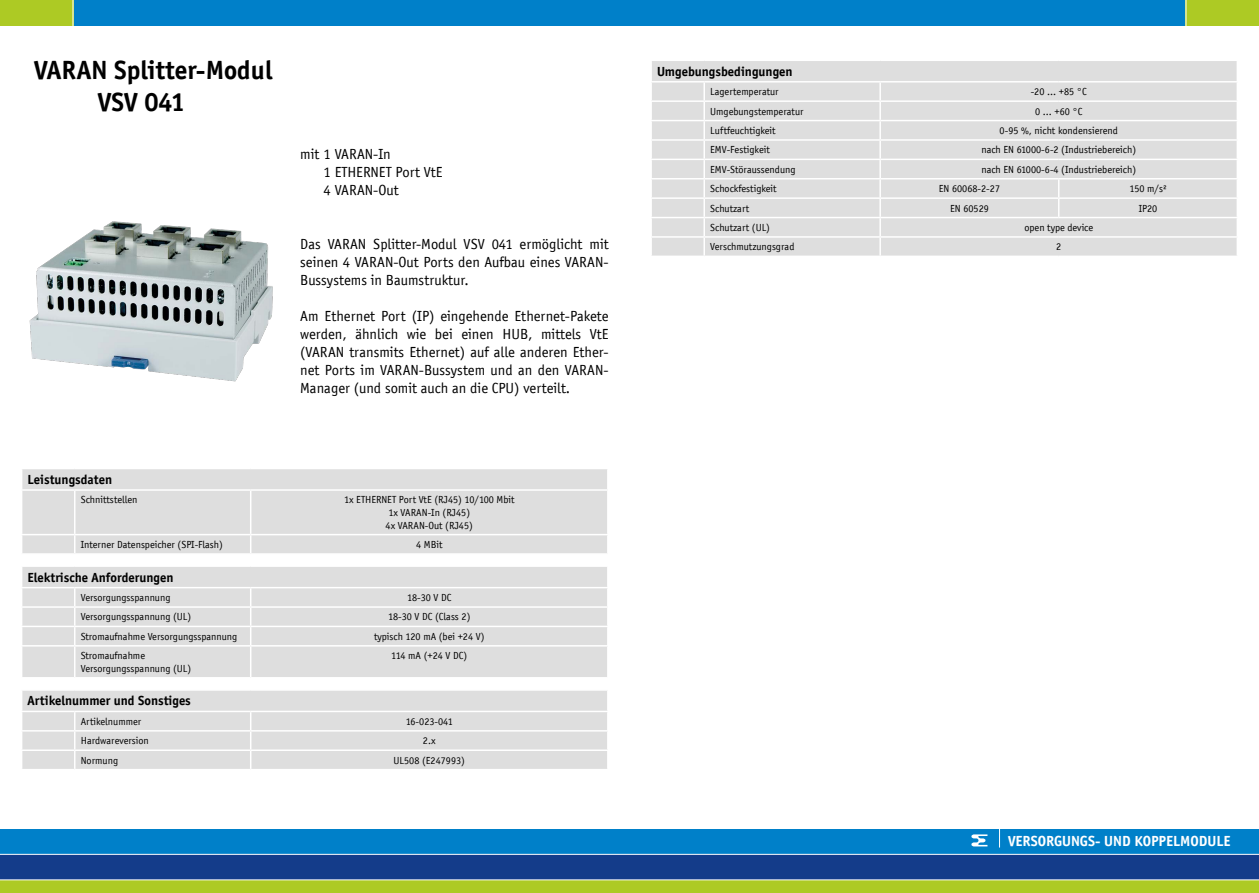
<style>
.page{position:relative;width:1259px;height:893px;background:#fff}
.page>*{position:absolute;margin:0;border:0;box-sizing:border-box;transform-origin:0 0}
.t1{font:700 27px/32.4px "Officina Sans EF";color:#000}
.t2{font:15px/18px "Officina Sans EF";color:#000;text-align:justify}
.t3{font:700 15px "Officina Sans EF";color:#fff}
.t4{font:700 13.5px "Officina Sans EF";color:#000}
.t5{font:10.5px/12.6px "Officina Sans EF";color:#000;text-align:center}
</style>
<div class="page">
<div style="left:0;top:0;width:1259px;height:26px;background:#0080c9"></div>
<div style="left:1185px;top:0;width:74px;height:26px;background:#adca24"></div>
<svg style="left:1185px;top:0;width:1px;height:26px"></svg>
<div style="left:0;top:0;width:73px;height:26px;background:#adca24"></div>
<hr style="left:73px;top:0;width:1px;height:39px;background:#fff">
<div style="left:0;top:829px;width:1259px;height:26px;background:#0080c9"></div>
<div style="left:0;top:855px;width:1259px;height:24px;background:#143c8a"></div>
<hr style="left:0;top:854px;width:1259px;height:1px;background:#fff">
<div style="left:0;top:880px;width:1259px;height:13px;background:#adca24"></div>
<svg style="left:971px;top:834px;width:16px;height:12px"></svg>
<div style="left:652px;top:61px;width:584px;height:195px;background:#dedede"></div>
<hr style="left:650px;top:100px;width:54px;height:2px;background:#fff">
<hr style="left:704px;top:100px;width:176px;height:2px;background:#fff">
<hr style="left:880px;top:100px;width:178px;height:2px;background:#fff">
<hr style="left:1058px;top:100px;width:180px;height:2px;background:#fff">
<hr style="left:650px;top:120px;width:54px;height:1px;background:#fff">
<hr style="left:704px;top:120px;width:176px;height:1px;background:#fff">
<hr style="left:880px;top:120px;width:178px;height:1px;background:#fff">
<hr style="left:1058px;top:120px;width:180px;height:1px;background:#fff">
<hr style="left:650px;top:139px;width:54px;height:2px;background:#fff">
<hr style="left:704px;top:139px;width:176px;height:2px;background:#fff">
<hr style="left:880px;top:139px;width:178px;height:2px;background:#fff">
<hr style="left:1058px;top:139px;width:180px;height:2px;background:#fff">
<hr style="left:650px;top:159px;width:54px;height:1px;background:#fff">
<hr style="left:704px;top:159px;width:176px;height:1px;background:#fff">
<hr style="left:880px;top:159px;width:178px;height:1px;background:#fff">
<hr style="left:1058px;top:159px;width:180px;height:1px;background:#fff">
<hr style="left:650px;top:178px;width:54px;height:1px;background:#fff">
<hr style="left:704px;top:178px;width:176px;height:1px;background:#fff">
<hr style="left:880px;top:178px;width:178px;height:1px;background:#fff">
<hr style="left:1058px;top:178px;width:180px;height:1px;background:#fff">
<hr style="left:650px;top:197px;width:54px;height:2px;background:#fff">
<hr style="left:704px;top:197px;width:176px;height:2px;background:#fff">
<hr style="left:880px;top:197px;width:178px;height:2px;background:#fff">
<hr style="left:1058px;top:197px;width:180px;height:2px;background:#fff">
<svg style="left:1058px;top:179px;width:1px;height:38px"></svg>
<svg style="left:703px;top:83px;width:2px;height:173px"></svg>
<hr style="left:650px;top:217px;width:54px;height:1px;background:#fff">
<hr style="left:704px;top:217px;width:176px;height:1px;background:#fff">
<hr style="left:650px;top:236px;width:54px;height:2px;background:#fff">
<hr style="left:704px;top:236px;width:176px;height:2px;background:#fff">
<hr style="left:650px;top:81px;width:54px;height:2px;background:#fff">
<hr style="left:704px;top:81px;width:176px;height:2px;background:#fff">
<hr style="left:880px;top:81px;width:178px;height:2px;background:#fff">
<hr style="left:1058px;top:81px;width:180px;height:2px;background:#fff">
<hr style="left:880px;top:217px;width:178px;height:1px;background:#fff">
<hr style="left:1058px;top:217px;width:180px;height:1px;background:#fff">
<hr style="left:880px;top:236px;width:178px;height:2px;background:#fff">
<svg style="left:879px;top:83px;width:2px;height:173px"></svg>
<hr style="left:1058px;top:236px;width:180px;height:2px;background:#fff">
<svg style="left:1236px;top:83px;width:1px;height:173px"></svg>
<svg style="left:999px;top:829px;width:1px;height:18px"></svg>
<div style="left:22px;top:691px;width:585px;height:78px;background:#dedede"></div>
<hr style="left:21px;top:730px;width:54px;height:2px;background:#fff">
<hr style="left:75px;top:730px;width:176px;height:2px;background:#fff">
<hr style="left:251px;top:730px;width:357px;height:2px;background:#fff">
<svg style="left:74px;top:712px;width:1px;height:57px"></svg>
<svg style="left:250px;top:712px;width:1px;height:57px"></svg>
<hr style="left:21px;top:749px;width:54px;height:2px;background:#fff">
<hr style="left:75px;top:749px;width:176px;height:2px;background:#fff">
<hr style="left:251px;top:749px;width:357px;height:2px;background:#fff">
<hr style="left:21px;top:711px;width:54px;height:1px;background:#fff">
<hr style="left:75px;top:711px;width:176px;height:1px;background:#fff">
<hr style="left:251px;top:711px;width:357px;height:1px;background:#fff">
<div style="left:22px;top:469px;width:585px;height:84px;background:#dedede"></div>
<hr style="left:74px;top:491px;width:1px;height:43px;background:#fff">
<hr style="left:250px;top:491px;width:1px;height:43px;background:#fff">
<hr style="left:21px;top:534px;width:54px;height:1px;background:#fff">
<hr style="left:75px;top:534px;width:176px;height:1px;background:#fff">
<svg style="left:74px;top:535px;width:1px;height:18px"></svg>
<hr style="left:251px;top:534px;width:357px;height:1px;background:#fff">
<svg style="left:250px;top:535px;width:1px;height:18px"></svg>
<hr style="left:21px;top:489px;width:54px;height:2px;background:#fff">
<hr style="left:75px;top:489px;width:176px;height:2px;background:#fff">
<hr style="left:251px;top:489px;width:357px;height:2px;background:#fff">
<div style="left:22px;top:567px;width:585px;height:110px;background:#dedede"></div>
<hr style="left:21px;top:606px;width:54px;height:2px;background:#fff">
<hr style="left:75px;top:606px;width:176px;height:2px;background:#fff">
<hr style="left:251px;top:606px;width:357px;height:2px;background:#fff">
<hr style="left:21px;top:626px;width:54px;height:1px;background:#fff">
<hr style="left:75px;top:626px;width:176px;height:1px;background:#fff">
<svg style="left:74px;top:588px;width:1px;height:57px"></svg>
<hr style="left:251px;top:626px;width:357px;height:1px;background:#fff">
<svg style="left:250px;top:588px;width:1px;height:57px"></svg>
<hr style="left:74px;top:647px;width:1px;height:30px;background:#fff">
<hr style="left:250px;top:647px;width:1px;height:30px;background:#fff">
<hr style="left:21px;top:645px;width:54px;height:2px;background:#fff">
<hr style="left:75px;top:645px;width:176px;height:2px;background:#fff">
<hr style="left:251px;top:645px;width:357px;height:2px;background:#fff">
<hr style="left:21px;top:587px;width:54px;height:1px;background:#fff">
<hr style="left:75px;top:587px;width:176px;height:1px;background:#fff">
<hr style="left:251px;top:587px;width:357px;height:1px;background:#fff">
<img style="left:29px;top:221px;width:244px;height:161px">
<h1 class="t1" style="left:98px;top:53px;width:176px;text-indent:-64px">VARAN Splitter-Modul<br>VSV 041</h1>
<h2 class="t2" style="left:324px;top:146px;width:120px;text-align:left;text-indent:-23px">mit 1 VARAN-In<br>1 ETHERNET Port VtE<br>4 VARAN-Out</h2>
<h2 class="t2" style="left:300px;top:236px;width:310px">Das VARAN Splitter-Modul VSV 041 ermöglicht mit seinen 4 VARAN-Out Ports den Aufbau eines VARAN-Bussystems in Baumstruktur.</h2>
<p class="t2" style="left:300px;top:308px;width:310px">Am Ethernet Port (IP) eingehende Ethernet-Pakete werden, ähnlich wie bei einen HUB, mittels VtE (VARAN transmits Ethernet) auf alle anderen Ether&shy;net Ports im VARAN-Bussystem und an den VARAN-Manager (und somit auch an die CPU) verteilt.</p>
<p class="t4" style="left:28px;top:471px;width:86px">Leistungsdaten</p>
<p class="t5" style="left:81px;top:494px;width:58px">Schnittstellen</p>
<p class="t5" style="left:344px;top:494px;width:172px">1x ETHERNET Port VtE (RJ45) 10/100 Mbit<br>1x VARAN-In (RJ45)<br>4x VARAN-Out (RJ45)</p>
<p class="t5" style="left:81px;top:538px;width:144px">Interner Datenspeicher (SPI-Flash)</p>
<p class="t5" style="left:416px;top:538px;width:28px">4 MBit</p>
<p class="t4" style="left:28px;top:569px;width:147px">Elektrische Anforderungen</p>
<p class="t5" style="left:81px;top:591px;width:91px">Versorgungsspannung</p>
<p class="t5" style="left:407px;top:591px;width:46px">18-30 V DC</p>
<p class="t5" style="left:81px;top:611px;width:112px">Versorgungsspannung (UL)</p>
<p class="t5" style="left:388px;top:611px;width:84px">18-30 V DC (Class 2)</p>
<p class="t5" style="left:81px;top:630px;width:158px">Stromaufnahme Versorgungsspannung</p>
<p class="t5" style="left:374px;top:630px;width:112px">typisch 120 mA (bei +24 V)</p>
<p class="t5" style="left:81px;top:650px;width:112px;text-align:left">Stromaufnahme<br>Versorgungsspannung (UL)</p>
<p class="t5" style="left:391px;top:650px;width:78px">114 mA (+24 V DC)</p>
<p class="t4" style="left:28px;top:693px;width:165px">Artikelnummer und Sonstiges</p>
<p class="t5" style="left:81px;top:715px;width:62px">Artikelnummer</p>
<p class="t5" style="left:406px;top:715px;width:48px">16-023-041</p>
<p class="t5" style="left:81px;top:735px;width:70px">Hardwareversion</p>
<p class="t5" style="left:423px;top:735px;width:14px">2.x</p>
<p class="t5" style="left:81px;top:754px;width:39px">Normung</p>
<p class="t5" style="left:393px;top:754px;width:73px">UL508 (E247993)</p>
<p class="t4" style="left:657px;top:63px;width:137px">Umgebungsbedingungen</p>
<p class="t5" style="left:710px;top:86px;width:70px">Lagertemperatur</p>
<p class="t5" style="left:1030px;top:86px;width:58px">-20 ... +85 °C</p>
<p class="t5" style="left:710px;top:105px;width:95px">Umgebungstemperatur</p>
<p class="t5" style="left:1035px;top:105px;width:49px">0 ... +60 °C</p>
<p class="t5" style="left:710px;top:124px;width:67px">Luftfeuchtigkeit</p>
<p class="t5" style="left:999px;top:124px;width:120px">0-95 %, nicht kondensierend</p>
<p class="t5" style="left:710px;top:144px;width:61px">EMV-Festigkeit</p>
<p class="t5" style="left:981px;top:144px;width:156px">nach EN 61000-6-2 (Industriebereich)</p>
<p class="t5" style="left:710px;top:163px;width:87px">EMV-Störaussendung</p>
<p class="t5" style="left:981px;top:163px;width:156px">nach EN 61000-6-4 (Industriebereich)</p>
<p class="t5" style="left:710px;top:182px;width:68px">Schockfestigkeit</p>
<p class="t5" style="left:939px;top:182px;width:63px">EN 60068-2-27</p>
<p class="t5" style="left:1129px;top:182px;width:39px">150 m/s²</p>
<p class="t5" style="left:710px;top:202px;width:41px">Schutzart</p>
<p class="t5" style="left:950px;top:202px;width:40px">EN 60529</p>
<p class="t5" style="left:1138px;top:202px;width:20px">IP20</p>
<p class="t5" style="left:710px;top:221px;width:61px">Schutzart (UL)</p>
<p class="t5" style="left:1024px;top:221px;width:70px">open type device</p>
<p class="t5" style="left:710px;top:241px;width:86px">Verschmutzungsgrad</p>
<p class="t5" style="left:1056px;top:241px;width:7px">2</p>
<h2 class="t3" style="left:1008px;top:832px;width:224px">VERSORGUNGS- UND KOPPELMODULE</h2>
</div>
